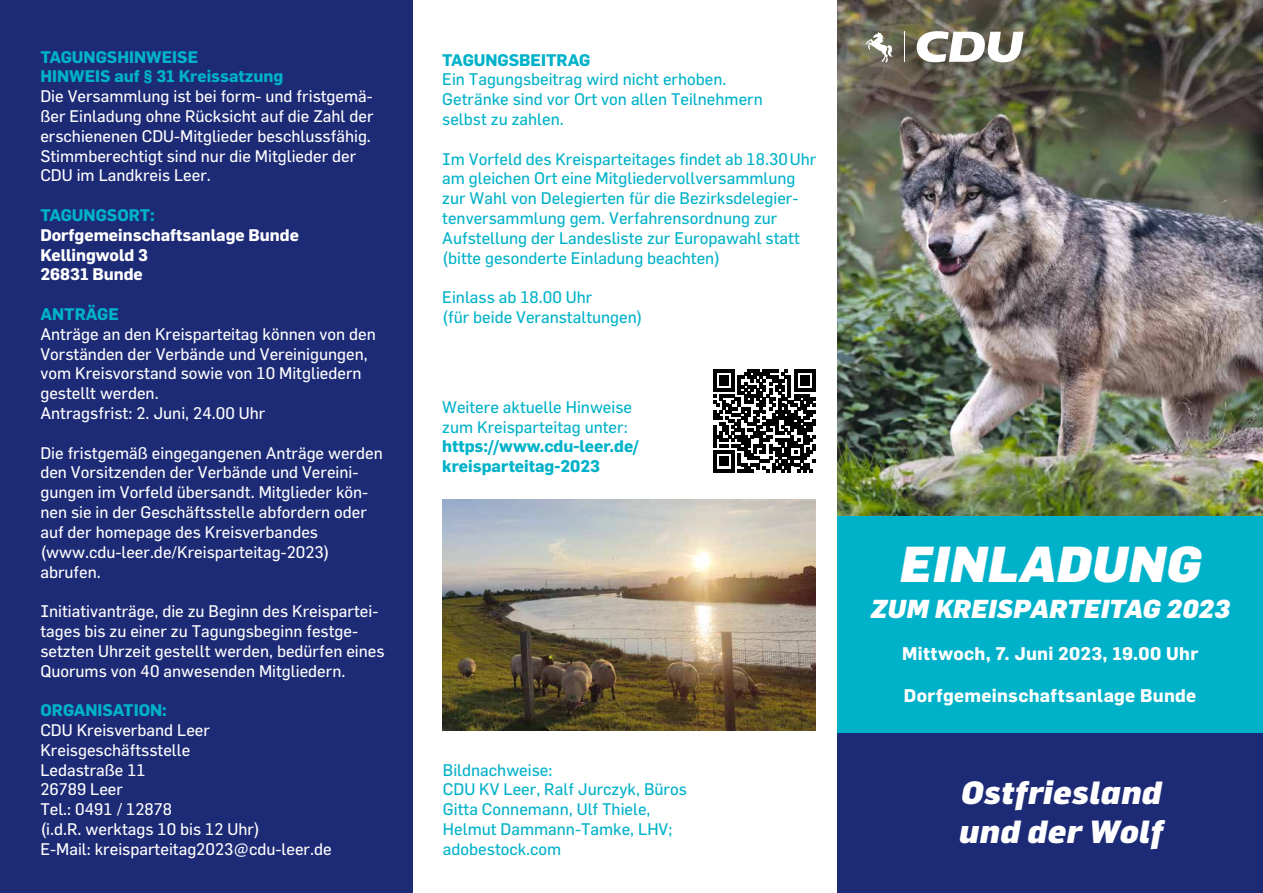
<style>
.page{position:relative;width:1263px;height:893px;background:#fff}
.page>*{position:absolute;margin:0;border:0;box-sizing:border-box;transform-origin:0 0}
.t1{font:italic 900 49.5px "Flama";letter-spacing:.015em;color:#fff}
.t2{font:italic 900 31.5px/39px "Flama";letter-spacing:.015em;color:#fff}
.t3{font:italic 900 25.5px "Flama";letter-spacing:.005em;color:#fff}
.t4{font:700 18px "Flama";letter-spacing:.02em;color:#fff}
.t5{font:16.5px/19.8px "Flama";color:#fff}
.t6{font:16.5px/19.8px "Flama";color:#00b2c9}
.t7{font:700 16.5px/19.8px "Flama";color:#00b2c9}
.t8{font:700 16.5px/19.8px "Flama";color:#fff}
</style>
<div class="page">
<div style="left:838px;top:516px;width:425px;height:377px;background:#1d2a76"></div>
<div style="left:0;top:0;width:412px;height:893px;background:#1d2a76"></div>
<img style="left:838px;top:0;width:425px;height:516px">
<div style="left:838px;top:516px;width:425px;height:216px;background:#00b2c9"></div>
<svg style="left:915px;top:31px;width:108px;height:31px"></svg>
<svg style="left:866px;top:32px;width:26px;height:30px"></svg>
<hr style="left:904px;top:32px;width:1px;height:30px;background:#fff">
<svg style="left:713px;top:370px;width:103px;height:102px"></svg>
<img style="left:442px;top:500px;width:374px;height:231px">
<p class="t7" style="left:40px;top:46px;width:244px">TAGUNGSHINWEISE<br>HINWEIS auf § 31 Kreissatzung</p>
<p class="t5" style="left:40px;top:86px;width:335px">Die Versammlung ist bei form- und fristgemä&shy;ßer Einladung ohne Rücksicht auf die Zahl der erschienenen CDU-Mitglieder beschlussfähig.<br>Stimmberechtigt sind nur die Mitglieder der CDU im Landkreis Leer.</p>
<p class="t7" style="left:40px;top:204px;width:116px">TAGUNGSORT:</p>
<p class="t8" style="left:40px;top:224px;width:260px">Dorfgemeinschaftsanlage Bunde<br>Kellingwold 3<br>26831 Bunde</p>
<p class="t7" style="left:40px;top:303px;width:80px">ANTRÄGE</p>
<p class="t5" style="left:40px;top:324px;width:337px">Anträge an den Kreisparteitag können von den Vorständen der Verbände und Vereinigungen, vom Kreisvorstand sowie von 10 Mitgliedern gestellt werden.<br>Antragsfrist: 2. Juni, 24.00 Uhr</p>
<p class="t5" style="left:40px;top:442px;width:344px">Die fristgemäß eingegangenen Anträge werden den Vorsitzenden der Verbände und Vereini&shy;gungen im Vorfeld übersandt. Mitglieder kön&shy;nen sie in der Geschäftsstelle abfordern oder auf der homepage des Kreisverbandes (www.cdu-leer.de/Kreisparteitag-2023) abrufen.</p>
<p class="t5" style="left:40px;top:601px;width:346px">Initiativanträge, die zu Beginn des Kreispartei&shy;tages bis zu einer zu Tagungsbeginn festge&shy;setzten Uhrzeit gestellt werden, bedürfen eines Quorums von 40 anwesenden Mitgliedern.</p>
<p class="t7" style="left:40px;top:699px;width:128px">ORGANISATION:</p>
<p class="t5" style="left:40px;top:720px;width:293px">CDU Kreisverband Leer<br>Kreisgeschäftsstelle<br>Ledastraße 11<br>26789 Leer<br>Tel.: 0491 / 12878<br>(i.d.R. werktags 10 bis 12 Uhr)<br>E-Mail: kreisparteitag2023@cdu-leer.de</p>
<p class="t7" style="left:442px;top:49px;width:149px">TAGUNGSBEITRAG</p>
<p class="t6" style="left:442px;top:69px;width:322px">Ein Tagungsbeitrag wird nicht erhoben.<br>Getränke sind vor Ort von allen Teilnehmern selbst zu zahlen.</p>
<p class="t6" style="left:442px;top:148px;width:376px">Im Vorfeld des Kreisparteitages findet ab 18.30Uhr am gleichen Ort eine Mitgliedervollversammlung zur Wahl von Delegierten für die Bezirksdelegier&shy;tenversammlung gem. Verfahrensordnung zur Aufstellung der Landesliste zur Europawahl statt (bitte gesonderte Einladung beachten)</p>
<p class="t6" style="left:442px;top:287px;width:202px">Einlass ab 18.00 Uhr<br>(für beide Veranstaltungen)</p>
<p class="t6" style="left:442px;top:397px;width:191px">Weitere aktuelle Hinweise zum Kreisparteitag unter:</p>
<p class="t7" style="left:442px;top:435px;width:198px">https://www.cdu-leer.de/ kreisparteitag-2023</p>
<p class="t6" style="left:443px;top:759px;width:245px">Bildnachweise:<br>CDU KV Leer, Ralf Jurczyk, Büros<br>Gitta Connemann, Ulf Thiele,<br>Helmut Dammann-Tamke, LHV; adobestock.com</p>
<h1 class="t1" style="left:900px;top:528px;width:302px">EINLADUNG</h1>
<h3 class="t3" style="left:870px;top:590px;width:361px">ZUM KREISPARTEITAG 2023</h3>
<p class="t4" style="left:902px;top:640px;width:298px">Mittwoch, 7. Juni 2023, 19.00 Uhr</p>
<p class="t4" style="left:904px;top:682px;width:294px">Dorfgemeinschaftsanlage Bunde</p>
<h2 class="t2" style="left:959px;top:771px;width:206px">Ostfriesland und der Wolf</h2>
</div>
